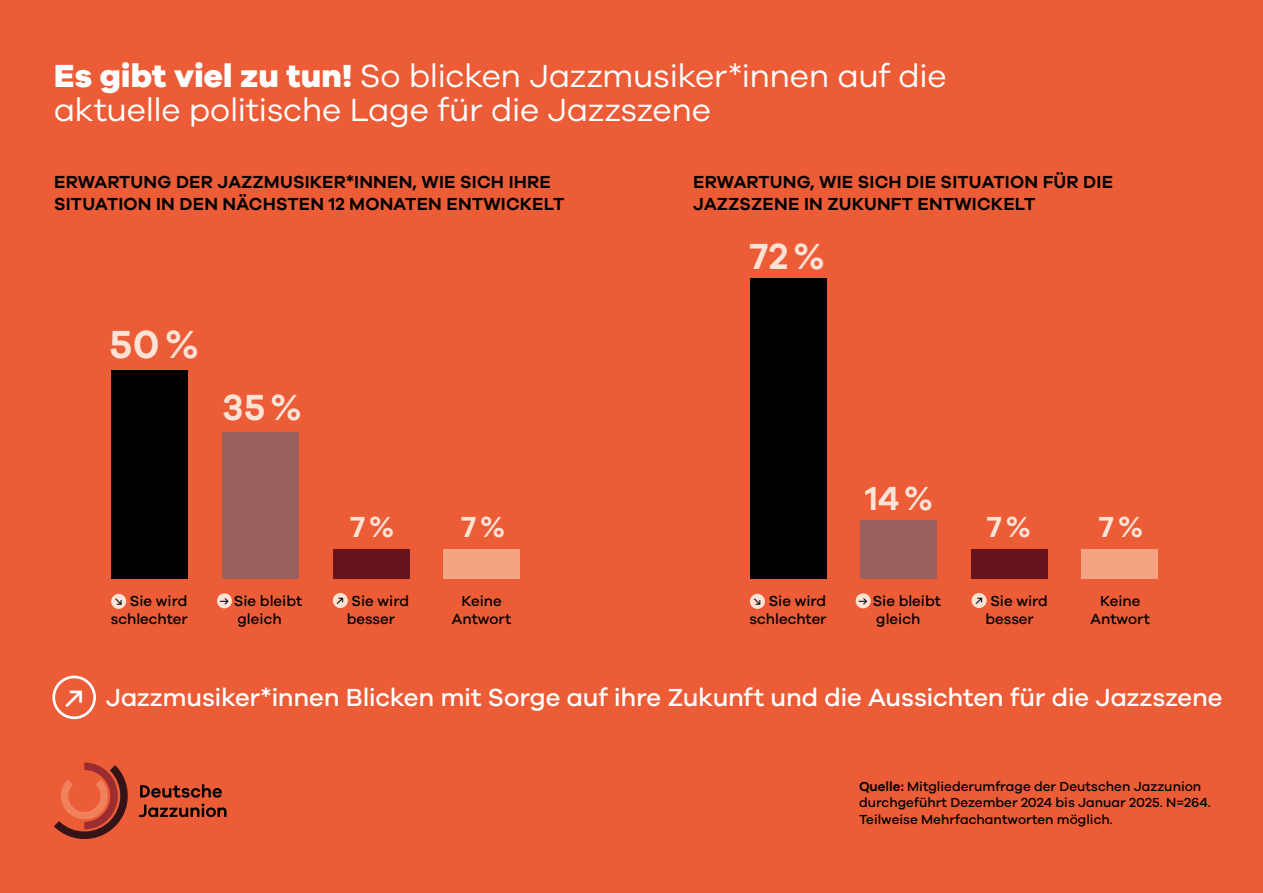
<style>
.page{position:relative;width:1263px;height:893px;background:#eb5c37}
.page>*{position:absolute;margin:0;border:0;box-sizing:border-box;transform-origin:0 0}
.t1{font:600 40.5px "Galano Grotesque";color:#fde3d6}
.t2{font:600 37.5px "Galano Grotesque";color:#fde3d6}
.t3{font:600 34.5px "Galano Grotesque";color:#fde3d6}
.t4{font:33px/34.5px "Galano Grotesque";letter-spacing:-.015em;color:#fff}
.t5{font:600 30px "Galano Grotesque";color:#fde3d6}
.t6{font:500 25.5px "Galano Grotesque";letter-spacing:-.01em;color:#fff}
.t7{font:500 24.45px "Galano Grotesque";color:#fff}
.t8{font:600 18px/21.6px "Galano Grotesque";letter-spacing:.01em;color:#000}
.t9{font:500 15px/18px "Galano Grotesque";color:#000;text-align:center}
.t10{font:500 13.5px/16.2px "Galano Grotesque";color:#000}
.t11{font:500 9.3px "Galano Grotesque";color:#000}
.s1{font-weight:800}
.s2{font-size:9.3px}
.s3{font-weight:600}
</style>
<div class="page">
<div style="left:111px;top:594px;width:15px;height:15px;background:#fde3d6;border-radius:50%"></div>
<div style="left:750px;top:594px;width:15px;height:15px;background:#fde3d6;border-radius:50%"></div>
<div style="left:333px;top:593px;width:15px;height:15px;background:#fde3d6;border-radius:50%"></div>
<div style="left:971px;top:593px;width:16px;height:15px;background:#fde3d6;border-radius:50%"></div>
<svg style="left:139px;top:784px;width:87px;height:33px"></svg>
<svg style="left:54px;top:762px;width:74px;height:77px"></svg>
<div style="left:443px;top:549px;width:77px;height:29px;background:#f5a482"></div>
<div style="left:333px;top:549px;width:76px;height:29px;background:#67151d"></div>
<div style="left:222px;top:432px;width:77px;height:146px;background:#9b615c"></div>
<div style="left:112px;top:370px;width:76px;height:208px;background:#000"></div>
<div style="left:1082px;top:549px;width:76px;height:29px;background:#f5a482"></div>
<div style="left:971px;top:549px;width:77px;height:29px;background:#67151d"></div>
<div style="left:860px;top:520px;width:77px;height:58px;background:#9b615c"></div>
<div style="left:750px;top:278px;width:76px;height:300px;background:#000"></div>
<div style="left:52px;top:676px;width:44px;height:43px;border:3px solid #fff;border-radius:50%"></div>
<svg style="left:217px;top:593px;width:15px;height:16px"></svg>
<svg style="left:855px;top:593px;width:16px;height:16px"></svg>
<h3 class="t4" style="left:54px;top:58px;width:894px"><span class="s1">Es gibt viel zu tun!</span> So blicken Jazzmusiker*innen auf die aktuelle politische Lage für die Jazzszene</h3>
<p class="t8" style="left:54px;top:171px;width:512px">ERWARTUNG DER JAZZMUSIKER*INNEN, WIE SICH IHRE<br>SITUATION IN DEN NÄCHSTEN 12 MONATEN ENTWICKELT</p>
<h1 class="t1" style="left:109px;top:320px;width:91px">50%</h1>
<h2 class="t2" style="left:222px;top:385px;width:81px">35%</h2>
<p class="t8" style="left:693px;top:171px;width:421px">ERWARTUNG, WIE SICH DIE SITUATION FÜR DIE<br>JAZZSZENE IN ZUKUNFT ENTWICKELT</p>
<h2 class="t2" style="left:749px;top:233px;width:77px">72%</h2>
<h3 class="t3" style="left:865px;top:477px;width:69px">14%</h3>
<h3 class="t5" style="left:350px;top:509px;width:46px">7%</h3>
<h3 class="t5" style="left:461px;top:509px;width:46px">7%</h3>
<h3 class="t5" style="left:987px;top:509px;width:46px">7%</h3>
<h3 class="t5" style="left:1099px;top:509px;width:46px">7%</h3>
<h3 class="t7" style="left:65px;top:684px;width:20px">↗</h3>
<p class="t9" style="left:111px;top:591px;width:79px;text-align:right">Sie wird schlechter</p>
<p class="t11" style="left:763px;top:598px;width:8px;rotate:90deg">↗</p>
<p class="t9" style="left:234px;top:591px;width:70px;text-align:left">Sie bleibt gleich</p>
<p class="t9" style="left:873px;top:591px;width:70px;text-align:left">Sie bleibt gleich</p>
<p class="t9" style="left:337px;top:591px;width:74px"><span class="s2">↗</span> Sie wird besser</p>
<p class="t9" style="left:975px;top:591px;width:74px"><span class="s2">↗</span> Sie wird besser</p>
<p class="t9" style="left:749px;top:591px;width:79px;text-align:right">Sie wird schlechter</p>
<p class="t9" style="left:452px;top:591px;width:61px">Keine<br>Antwort</p>
<p class="t9" style="left:1090px;top:591px;width:61px">Keine<br>Antwort</p>
<p class="t11" style="left:124px;top:598px;width:8px;rotate:90deg">↗</p>
<h3 class="t6" style="left:106px;top:682px;width:1118px">Jazzmusiker*innen Blicken mit Sorge auf ihre Zukunft und die Aussichten für die Jazzszene</h3>
<p class="t10" style="left:859px;top:778px;width:353px"><span class="s3">Quelle:</span> Mitgliederumfrage der Deutschen Jazzunion durchgeführt Dezember 2024 bis Januar 2025. N=264.<br>Teilweise Mehrfachantworten möglich.</p>
</div>
